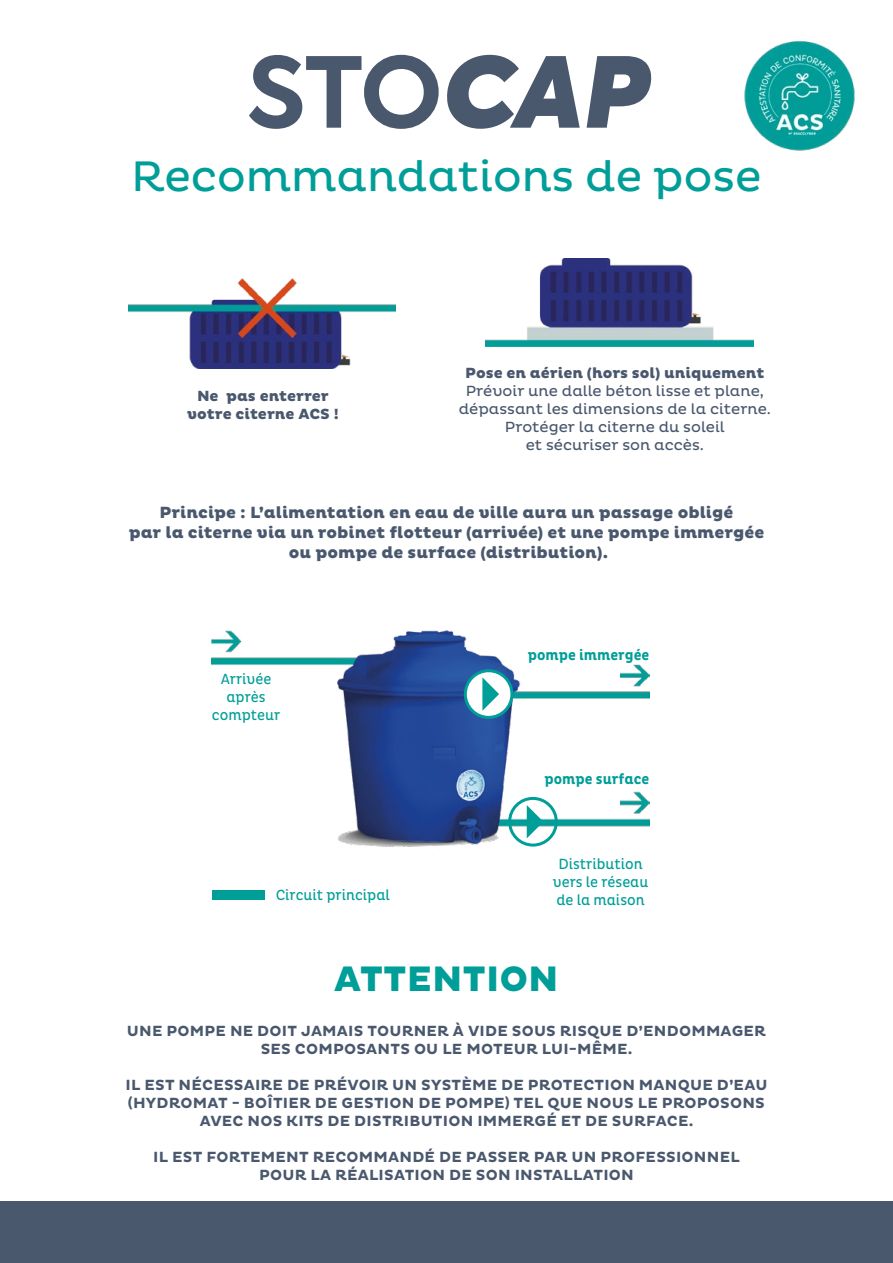
<style>
.page{position:relative;width:893px;height:1263px;background:#fff}
.page>*{position:absolute;margin:0;border:0;box-sizing:border-box;transform-origin:0 0}
.t1{font:700 96.9px "Axiforma";color:#4a586e}
.t2{font:43.5px "Pluto";color:#009e98}
.t3{font:800 36px "Pluto";color:#009e98}
.t4{font:800 16.5px/19.8px "Pluto";color:#4a586e;text-align:center}
.t5{font:700 15px/18px "Pluto";letter-spacing:.015em;color:#4a586e;text-align:center}
.t6{font:15px/18px "Pluto";color:#4a586e;text-align:center}
.t7{font:15px/18px "Pluto Cond";color:#009e98;text-align:center}
.t8{font:800 15px/18px "Pluto";color:#4a586e;text-align:center}
.t9{font:700 15px "Pluto Cond";color:#009e98}
.s1{font-weight:800;font-style:italic}
</style>
<div class="page">
<div style="left:0;top:1201px;width:893px;height:62px;background:#4a586e"></div>
<img style="left:744px;top:40px;width:111px;height:111px">
<div style="left:213px;top:890px;width:52px;height:10px;background:#009e98"></div>
<img style="left:128px;top:279px;width:268px;height:90px">
<img style="left:486px;top:258px;width:267px;height:89px">
<img style="left:211px;top:630px;width:439px;height:217px">
<svg style="left:527px;top:805px;width:16px;height:33px"></svg>
<div style="left:508px;top:797px;width:50px;height:49px;border:3px solid #009e98;border-radius:50%"></div>
<div style="left:465px;top:671px;width:47px;height:46px;background:#fff;border-radius:50%"></div>
<div style="left:464px;top:669px;width:49px;height:50px;border:3px solid #009e98;border-radius:50%"></div>
<svg style="left:482px;top:677px;width:17px;height:34px"></svg>
<h1 class="t1" style="left:247px;top:53px;width:403px">STO<span class="s1">CAP</span></h1>
<h2 class="t2" style="left:131px;top:152px;width:632px">Recommandations de pose</h2>
<p class="t8" style="left:187px;top:388px;width:153px">Ne pas enterrer votre citerne ACS !</p>
<p class="t8" style="left:465px;top:364px;width:301px">Pose en aérien (hors sol) uniquement</p>
<p class="t6" style="left:459px;top:382px;width:314px">Prévoir une dalle béton lisse et plane, dépassant les dimensions de la citerne.<br>Protéger la citerne du soleil<br>et sécuriser son accès.</p>
<p class="t4" style="left:129px;top:503px;width:637px">Principe : L’alimentation en eau de ville aura un passage obligé<br>par la citerne via un robinet flotteur (arrivée) et une pompe immergée ou pompe de surface (distribution).</p>
<p class="t7" style="left:212px;top:670px;width:70px">Arrivée après compteur</p>
<p class="t7" style="left:276px;top:886px;width:116px">Circuit principal</p>
<p class="t9" style="left:528px;top:646px;width:123px">pompe immergée</p>
<p class="t9" style="left:545px;top:770px;width:106px">pompe surface</p>
<p class="t7" style="left:553px;top:855px;width:97px">Distribution vers le réseau de la maison</p>
<h3 class="t3" style="left:334px;top:958px;width:226px">ATTENTION</h3>
<p class="t5" style="left:127px;top:1022px;width:640px">UNE POMPE NE DOIT JAMAIS TOURNER À VIDE SOUS RISQUE D’ENDOMMAGER<br>SES COMPOSANTS OU LE MOTEUR LUI-MÊME.</p>
<p class="t5" style="left:126px;top:1076px;width:643px">IL EST NÉCESSAIRE DE PRÉVOIR UN SYSTÈME DE PROTECTION MANQUE D’EAU (HYDROMAT - BOÎTIER DE GESTION DE POMPE) TEL QUE NOUS LE PROPOSONS<br>AVEC NOS KITS DE DISTRIBUTION IMMERGÉ ET DE SURFACE.</p>
<p class="t5" style="left:153px;top:1148px;width:588px">IL EST FORTEMENT RECOMMANDÉ DE PASSER PAR UN PROFESSIONNEL<br>POUR LA RÉALISATION DE SON INSTALLATION</p>
</div>
